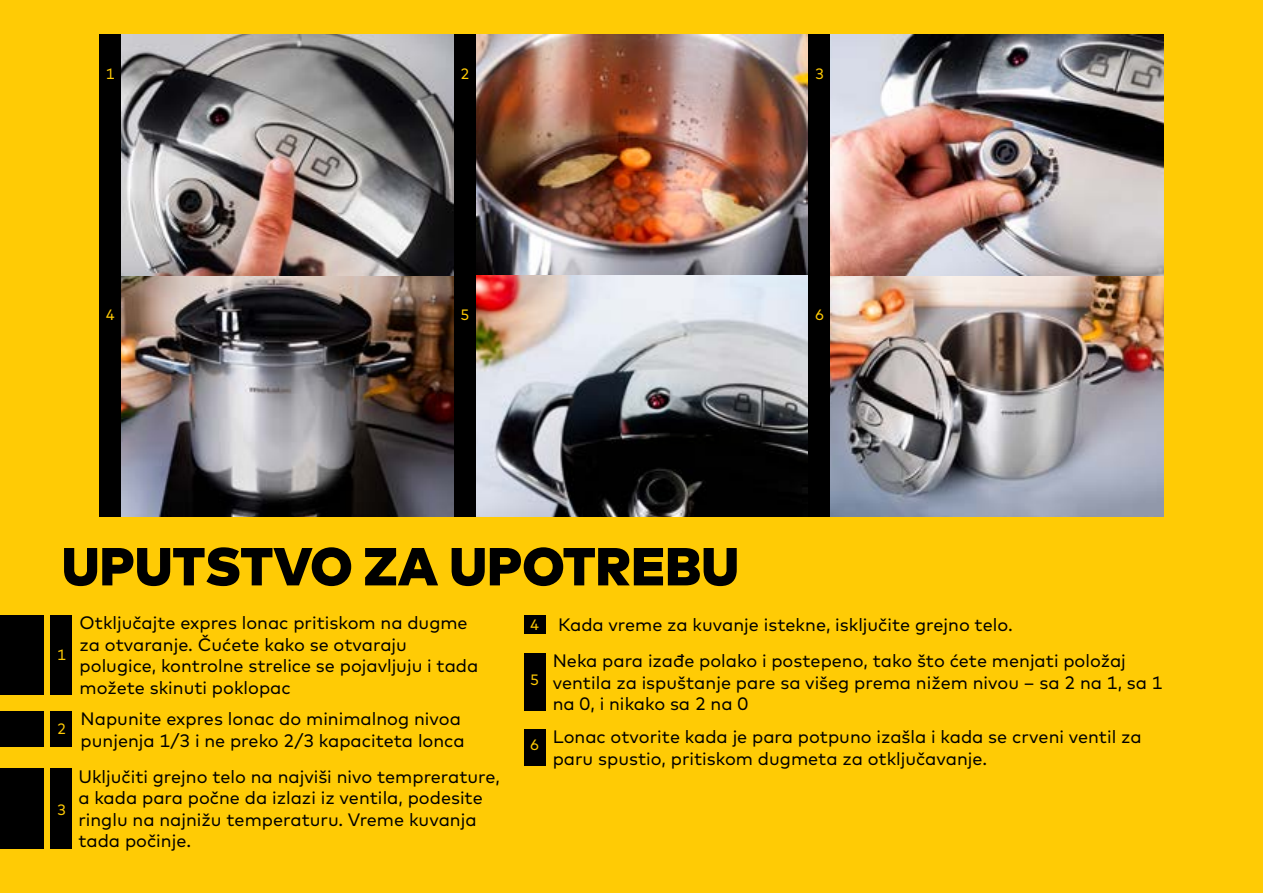
<style>
.page{position:relative;width:1263px;height:893px;background:#ffcb05}
.page>*{position:absolute;margin:0;border:0;box-sizing:border-box;transform-origin:0 0}
.t1{font:900 53.4px "Mark";color:#000}
.t2{font:18px/21.6px "Mark";color:#000}
.t3{font:15px "Mark";color:#ffcb05}
</style>
<div class="page">
<div style="left:51px;top:615px;width:21px;height:80px;background:#000"></div>
<div style="left:524px;top:615px;width:21px;height:19px;background:#000"></div>
<div style="left:51px;top:711px;width:21px;height:36px;background:#000"></div>
<div style="left:524px;top:653px;width:21px;height:57px;background:#000"></div>
<div style="left:51px;top:768px;width:21px;height:81px;background:#000"></div>
<div style="left:524px;top:729px;width:21px;height:37px;background:#000"></div>
<div style="left:0;top:615px;width:44px;height:80px;background:#000"></div>
<div style="left:0;top:711px;width:44px;height:36px;background:#000"></div>
<div style="left:0;top:768px;width:44px;height:81px;background:#000"></div>
<img style="left:475px;top:275px;width:688px;height:242px">
<img style="left:475px;top:34px;width:688px;height:241px">
<img style="left:120px;top:34px;width:334px;height:483px">
<div style="left:99px;top:34px;width:21px;height:483px;background:#000"></div>
<div style="left:454px;top:34px;width:21px;height:483px;background:#000"></div>
<div style="left:809px;top:34px;width:21px;height:483px;background:#000"></div>
<p class="t3" style="left:106px;top:65px;width:10px">1</p>
<p class="t3" style="left:106px;top:306px;width:10px">4</p>
<p class="t3" style="left:460px;top:65px;width:10px">2</p>
<p class="t3" style="left:460px;top:306px;width:10px">5</p>
<p class="t3" style="left:815px;top:65px;width:10px">3</p>
<p class="t3" style="left:815px;top:306px;width:10px">6</p>
<h1 class="t1" style="left:62px;top:536px;width:679px">UPUTSTVO ZA UPOTREBU</h1>
<p class="t2" style="left:80px;top:612px;width:400px">Otključajte expres lonac pritiskom na dugme za otvaranje. Čućete kako se otvaraju polugice, kontrolne strelice se pojavljuju i tada možete skinuti poklopac</p>
<p class="t2" style="left:81px;top:708px;width:385px">Napunite expres lonac do minimalnog nivoa punjenja 1/3 i ne preko 2/3 kapaciteta lonca</p>
<p class="t2" style="left:558px;top:614px;width:456px">Kada vreme za kuvanje istekne, isključite grejno telo.</p>
<p class="t3" style="left:530px;top:616px;width:10px">4</p>
<p class="t3" style="left:57px;top:646px;width:10px">1</p>
<p class="t2" style="left:553px;top:650px;width:611px">Neka para izađe polako i postepeno, tako što ćete menjati položaj ventila za ispuštanje pare sa višeg prema nižem nivou – sa 2 na 1, sa 1 na 0, i nikako sa 2 na 0</p>
<p class="t2" style="left:553px;top:726px;width:590px">Lonac otvorite kada je para potpuno izašla i kada se crveni ventil za paru spustio, pritiskom dugmeta za otključavanje.</p>
<p class="t3" style="left:530px;top:671px;width:10px">5</p>
<p class="t3" style="left:57px;top:720px;width:10px">2</p>
<p class="t3" style="left:530px;top:736px;width:10px">6</p>
<p class="t2" style="left:78px;top:766px;width:423px">Uključiti grejno telo na najviši nivo temprerature, a kada para počne da izlazi iz ventila, podesite ringlu na najnižu temperaturu. Vreme kuvanja tada počinje.</p>
<p class="t3" style="left:57px;top:801px;width:10px">3</p>
</div>
